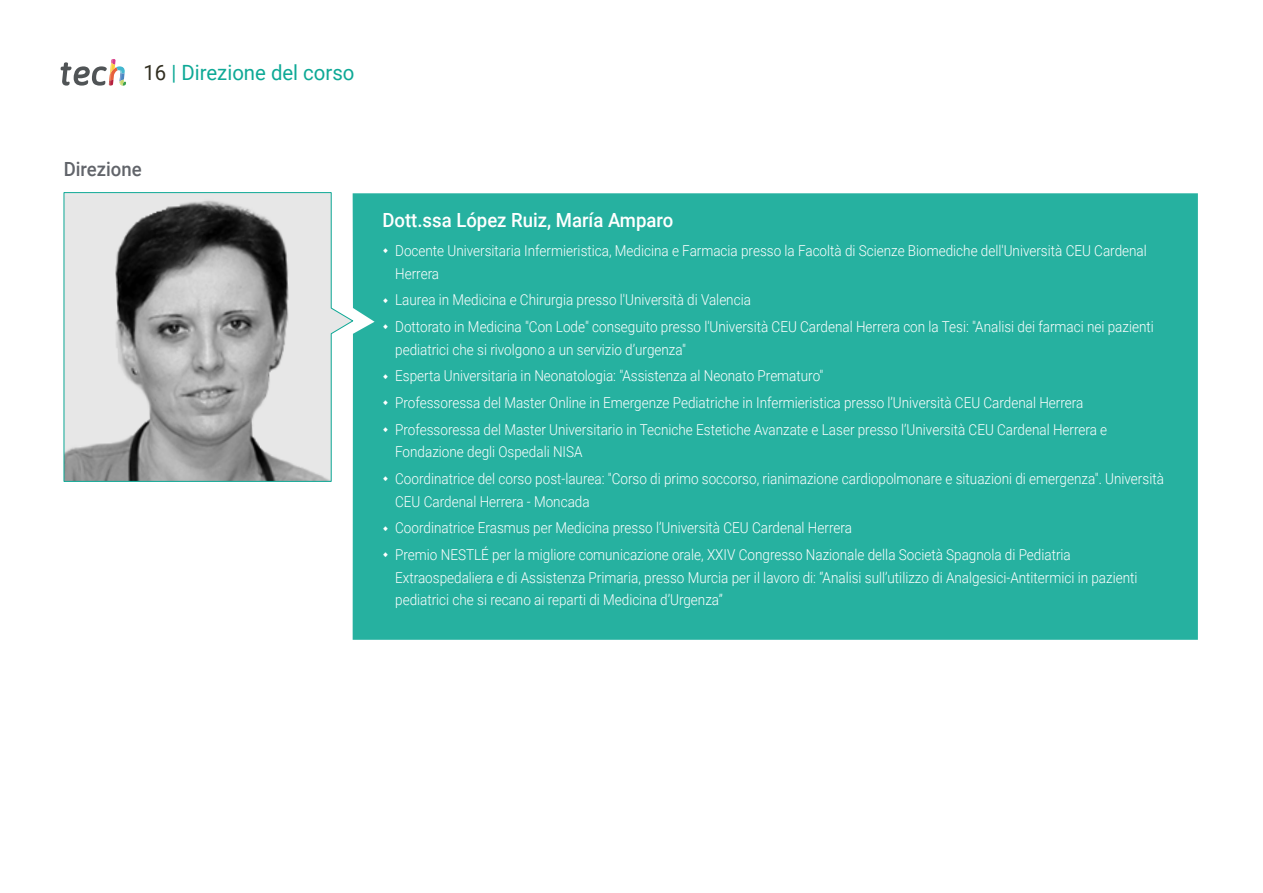
<style>
.page{position:relative;width:1263px;height:893px;background:#fff}
.page>*{position:absolute;margin:0;border:0;box-sizing:border-box;transform-origin:0 0}
.t1{font:21px "Roboto";color:#0ea996}
.t2{font:500 19.5px "Roboto";color:#fff;scale:.95 1}
.t3{font:500 19.5px "Roboto";color:#61646a;scale:.95 1}
.t4{font:300 15px/26.7px "Roboto";color:#fff;scale:.9 1}
.s1{color:#312e20}
</style>
<div class="page">
<svg style="left:61px;top:59px;width:65px;height:27px"></svg>
<div style="left:353px;top:193px;width:845px;height:447px;background:#26b1a0"></div>
<svg style="left:64px;top:192px;width:289px;height:290px;background:#b0b2b2"></svg>
<svg style="left:383px;top:248px;width:5px;height:5px"></svg>
<svg style="left:383px;top:298px;width:5px;height:5px"></svg>
<svg style="left:383px;top:324px;width:5px;height:5px"></svg>
<svg style="left:383px;top:374px;width:5px;height:5px"></svg>
<svg style="left:383px;top:400px;width:5px;height:5px"></svg>
<svg style="left:383px;top:427px;width:5px;height:5px"></svg>
<svg style="left:383px;top:476px;width:5px;height:5px"></svg>
<svg style="left:383px;top:526px;width:5px;height:5px"></svg>
<svg style="left:383px;top:552px;width:5px;height:5px"></svg>
<h1 class="t1" style="left:144px;top:57px;width:213px"><span class="s1">16</span> | Direzione del corso</h1>
<h2 class="t3" style="left:64px;top:155px;width:84px">Direzione</h2>
<h2 class="t2" style="left:382px;top:207px;width:308px">Dott.ssa López Ruiz, María Amparo</h2>
<p class="t4" style="left:395px;top:239px;width:837px;line-height:22.5px">Docente Universitaria Infermieristica, Medicina e Farmacia presso la Facoltà di Scienze Biomediche dell'Università CEU Cardenal<br>Herrera</p>
<p class="t4" style="left:395px;top:286px;width:844px">Laurea in Medicina e Chirurgia presso l'Università di Valencia<br>Dottorato in Medicina "Con Lode" conseguito presso l'Università CEU Cardenal Herrera con la Tesi: "Analisi dei farmaci nei pazienti</p>
<p class="t4" style="left:395px;top:335px;width:793px">pediatrici che si rivolgono a un servizio d’urgenza"<br>Esperta Universitaria in Neonatologia: "Assistenza al Neonato Prematuro"<br>Professoressa del Master Online in Emergenze Pediatriche in Infermieristica presso l’Università CEU Cardenal Herrera Professoressa del Master Universitario in Tecniche Estetiche Avanzate e Laser presso l’Università CEU Cardenal Herrera e</p>
<p class="t4" style="left:395px;top:438px;width:856px">Fondazione degli Ospedali NISA<br>Coordinatrice del corso post-laurea: "Corso di primo soccorso, rianimazione cardiopolmonare e situazioni di emergenza". Università</p>
<p class="t4" style="left:395px;top:487px;width:752px">CEU Cardenal Herrera - Moncada<br>Coordinatrice Erasmus per Medicina presso l’Università CEU Cardenal Herrera<br>Premio NESTLÉ per la migliore comunicazione orale, XXIV Congresso Nazionale della Società Spagnola di Pediatria</p>
<p class="t4" style="left:395px;top:565px;width:826px;line-height:22.5px">Extraospedaliera e di Assistenza Primaria, presso Murcia per il lavoro di: “Analisi sull’utilizzo di Analgesici-Antitermici in pazienti pediatrici che si recano ai reparti di Medicina d’Urgenza”</p>
</div>
